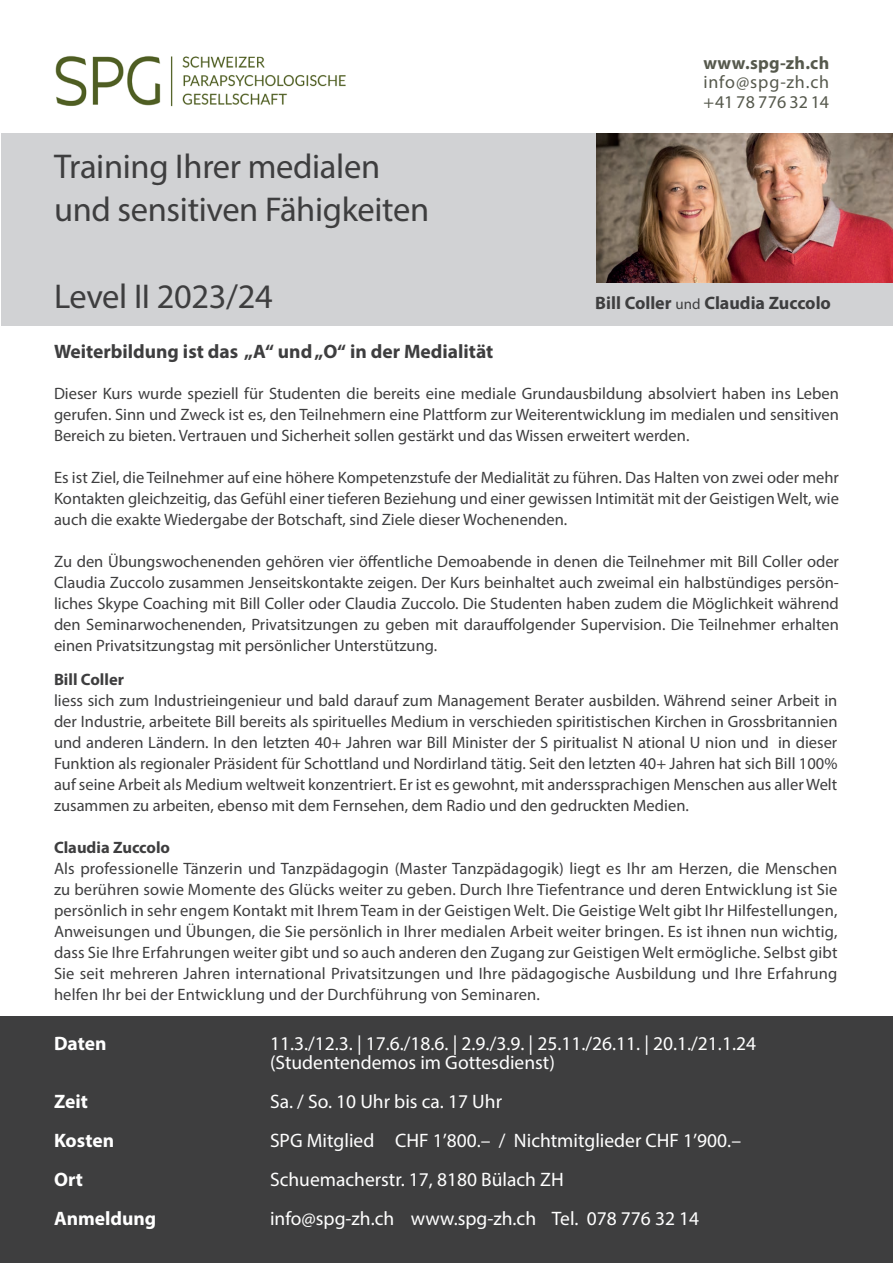
<style>
.page{position:relative;width:893px;height:1263px;background:#fff}
.page>*{position:absolute;margin:0;border:0;box-sizing:border-box;transform-origin:0 0}
.t1{font:34.5px/43.5px "Myriad Pro";letter-spacing:-.01em;color:#3e3e3f}
.t2{font:19.5px/19.5px "Myriad Pro";color:#fff}
.t3{font:700 19.5px "Myriad Pro";color:#3e3e3f}
.t4{font:700 19.5px "Myriad Pro";color:#fff}
.t5{font:700 18px "Myriad Pro";color:#3e3e3f}
.t6{font:18px/19.5px "Myriad Pro";letter-spacing:.045em;color:#56594d}
.t7{font:700 18px "Myriad Pro";letter-spacing:.015em;color:#56594d}
.t8{font:16.5px/21px "Myriad Pro";color:#3e3e3f;text-align:justify}
.t9{font:700 16.5px "Myriad Pro";color:#3e3e3f}
.s1{font-weight:400;font-size:15px}
</style>
<div class="page">
<div style="left:0;top:1016px;width:893px;height:247px;background:#3e3e3f"></div>
<img style="left:55px;top:56px;width:291px;height:51px">
<div style="left:1px;top:133px;width:892px;height:192px;background:#d1d2d4"></div>
<img style="left:596px;top:134px;width:297px;height:149px">
<h1 class="t1" style="left:54px;top:144px;width:377px">Training Ihrer medialen und sensitiven Fähigkeiten</h1>
<h1 class="t1" style="left:54px;top:275px;width:220px">Level II 2023/24</h1>
<p class="t7" style="left:703px;top:51px;width:127px">www.spg-zh.ch</p>
<p class="t6" style="left:703px;top:72px;width:127px">info@spg-zh.ch +41 78 776 32 14</p>
<p class="t5" style="left:595px;top:291px;width:237px">Bill Coller <span class="s1">und</span> Claudia Zuccolo</p>
<p class="t3" style="left:54px;top:339px;width:441px">Weiterbildung ist das „A“ und „O“ in der Medialität</p>
<p class="t8" style="left:54px;top:382px;width:786px">Dieser Kurs wurde speziell für Studenten die bereits eine mediale Grundausbildung absolviert haben ins Leben gerufen. Sinn und Zweck ist es, den Teilnehmern eine Plattform zur Weiterentwicklung im medialen und sensitiven Bereich zu bieten. Vertrauen und Sicherheit sollen gestärkt und das Wissen erweitert werden.</p>
<p class="t8" style="left:54px;top:466px;width:786px">Es ist Ziel, die Teilnehmer auf eine höhere Kompetenzstufe der Medialität zu führen. Das Halten von zwei oder mehr Kontakten gleichzeitig, das Gefühl einer tieferen Beziehung und einer gewissen Intimität mit der Geistigen Welt, wie auch die exakte Wiedergabe der Botschaft, sind Ziele dieser Wochenenden.</p>
<p class="t8" style="left:54px;top:550px;width:786px">Zu den Übungswochenenden gehören vier öffentliche Demoabende in denen die Teilnehmer mit Bill Coller oder Claudia Zuccolo zusammen Jenseitskontakte zeigen. Der Kurs beinhaltet auch zweimal ein halbstündiges persön&shy;liches Skype Coaching mit Bill Coller oder Claudia Zuccolo. Die Studenten haben zudem die Möglichkeit während den Seminarwochenenden, Privatsitzungen zu geben mit darauffolgender Supervision. Die Teilnehmer erhalten einen Privatsitzungstag mit persönlicher Unterstützung.</p>
<p class="t9" style="left:54px;top:669px;width:71px">Bill Coller</p>
<p class="t8" style="left:54px;top:690px;width:785px">liess sich zum Industrieingenieur und bald darauf zum Management Berater ausbilden. Während seiner Arbeit in der Industrie, arbeitete Bill bereits als spirituelles Medium in verschieden spiritistischen Kirchen in Grossbritannien und anderen Ländern. In den letzten 40+ Jahren war Bill Minister der S piritualist N ational U nion und in dieser Funktion als regionaler Präsident für Schottland und Nordirland tätig. Seit den letzten 40+ Jahren hat sich Bill 100% auf seine Arbeit als Medium weltweit konzentriert. Er ist es gewohnt, mit anderssprachigen Menschen aus aller Welt zusammen zu arbeiten, ebenso mit dem Fernsehen, dem Radio und den gedruckten Medien.</p>
<p class="t9" style="left:54px;top:837px;width:118px">Claudia Zuccolo</p>
<p class="t8" style="left:54px;top:858px;width:785px">Als professionelle Tänzerin und Tanzpädagogin (Master Tanzpädagogik) liegt es Ihr am Herzen, die Menschen zu berühren sowie Momente des Glücks weiter zu geben. Durch Ihre Tiefentrance und deren Entwicklung ist Sie persönlich in sehr engem Kontakt mit Ihrem Team in der Geistigen Welt. Die Geistige Welt gibt Ihr Hilfestellungen, Anweisungen und Übungen, die Sie persönlich in Ihrer medialen Arbeit weiter bringen. Es ist ihnen nun wichtig, dass Sie Ihre Erfahrungen weiter gibt und so auch anderen den Zugang zur Geistigen Welt ermögliche. Selbst gibt Sie seit mehreren Jahren international Privatsitzungen und Ihre pädagogische Ausbildung und Ihre Erfahrung helfen Ihr bei der Entwicklung und der Durchführung von Seminaren.</p>
<p class="t4" style="left:54px;top:1030px;width:54px">Daten</p>
<p class="t2" style="left:270px;top:1033px;width:487px">11.3./12.3. | 17.6./18.6. | 2.9./3.9. | 25.11./26.11. | 20.1./21.1.24 (Studentendemos im Gottesdienst)</p>
<p class="t4" style="left:54px;top:1089px;width:35px">Zeit</p>
<p class="t2" style="left:270px;top:1091px;width:234px">Sa. / So. 10 Uhr bis ca. 17 Uhr</p>
<p class="t4" style="left:54px;top:1128px;width:62px">Kosten</p>
<p class="t2" style="left:270px;top:1130px;width:473px">SPG Mitglied CHF 1’800.– / Nichtmitglieder CHF 1’900.–</p>
<p class="t4" style="left:54px;top:1167px;width:31px">Ort</p>
<p class="t2" style="left:270px;top:1169px;width:295px">Schuemacherstr. 17, 8180 Bülach ZH</p>
<p class="t4" style="left:54px;top:1206px;width:104px">Anmeldung</p>
<p class="t2" style="left:270px;top:1208px;width:431px">info@spg-zh.ch www.spg-zh.ch Tel. 078 776 32 14</p>
</div>
